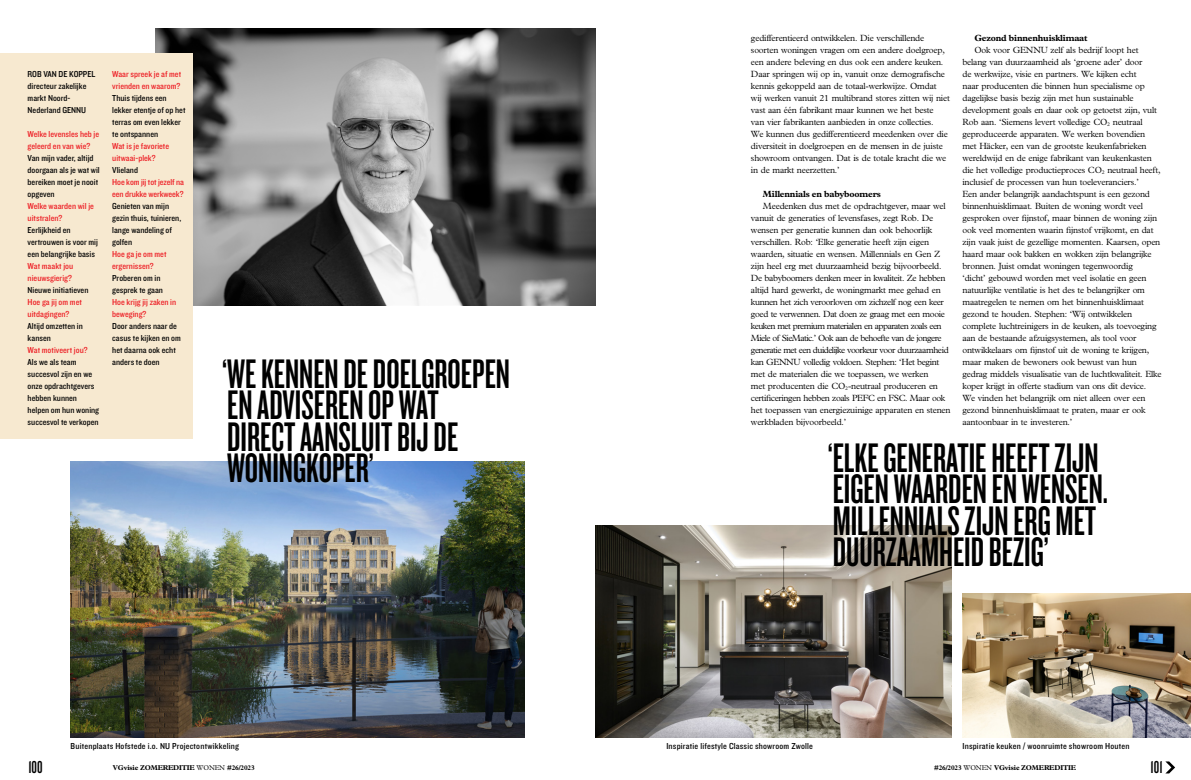
<style>
.page{position:relative;width:1191px;height:780px;background:#fff}
.page>*{position:absolute;margin:0;border:0;box-sizing:border-box;transform-origin:0 0}
.t1{font:42.9px/31.4px "Knockout HTF47 Bantamweight";color:#000}
.t2{font:18px "Knockout HTF47 Bantamweight";color:#000}
.t3{font:300 9px/12px "M Plantin";letter-spacing:-.02em;color:#000}
.t4{font:9px/12px "Knockout HTF30 Junior Welterwt";color:#000}
.t5{font:9px/12px "Knockout HTF30 Junior Welterwt";color:#ed1d24}
.t6{font:9px "Knockout HTF30 Junior Welterwt";letter-spacing:.02em;color:#000}
.t7{font:700 9px "M Plantin";letter-spacing:-.02em;color:#000}
.t8{font:700 7px "M Plantin";letter-spacing:-.02em;color:#000}
.s1{font-weight:300}
</style>
<div class="page">
<svg style="left:1165px;top:761px;width:10px;height:12px"></svg>
<img style="left:155px;top:28px;width:440px;height:277px">
<div style="left:0;top:53px;width:193px;height:386px;background:#f7e9d0"></div>
<img style="left:71px;top:461px;width:453px;height:276px">
<img style="left:595px;top:525px;width:356px;height:212px">
<img style="left:962px;top:593px;width:229px;height:144px">
<p class="t4" style="left:28px;top:68px;width:69px">Rob van de Koppel directeur zakelijke markt Noord-<br>Nederland Gennu</p>
<p class="t5" style="left:28px;top:128px;width:73px">Welke levensles heb je geleerd en van wie?</p>
<p class="t4" style="left:28px;top:152px;width:74px">Van mijn vader, altijd doorgaan als je wat wil bereiken moet je nooit opgeven</p>
<p class="t5" style="left:28px;top:200px;width:68px">Welke waarden wil je uitstralen?</p>
<p class="t4" style="left:28px;top:224px;width:72px">Eerlijkheid en vertrouwen is voor mij een belangrijke basis</p>
<p class="t5" style="left:28px;top:260px;width:47px">Wat maakt jou nieuwsgierig?</p>
<p class="t4" style="left:28px;top:284px;width:62px">Nieuwe initiatieven</p>
<p class="t5" style="left:28px;top:296px;width:56px">Hoe ga jij om met uitdagingen?</p>
<p class="t4" style="left:28px;top:320px;width:57px">Altijd omzetten in kansen</p>
<p class="t5" style="left:28px;top:344px;width:62px">Wat motiveert jou?</p>
<p class="t4" style="left:28px;top:356px;width:73px">Als we als team succesvol zijn en we onze opdrachtgevers hebben kunnen helpen om hun woning succesvol te verkopen</p>
<p class="t5" style="left:112px;top:68px;width:70px">Waar spreek je af met vrienden en waarom?</p>
<p class="t4" style="left:112px;top:92px;width:75px">Thuis tijdens een lekker etentje of op het terras om even lekker te ontspannen</p>
<p class="t5" style="left:112px;top:140px;width:58px">Wat is je favoriete uitwaai-plek?</p>
<p class="t4" style="left:112px;top:164px;width:27px">Vlieland</p>
<p class="t5" style="left:112px;top:176px;width:73px">Hoe kom jij tot jezelf na een drukke werkweek?</p>
<p class="t4" style="left:112px;top:200px;width:71px">Genieten van mijn gezin thuis, tuinieren, lange wandeling of golfen</p>
<p class="t5" style="left:112px;top:248px;width:56px">Hoe ga je om met ergernissen?</p>
<p class="t4" style="left:112px;top:272px;width:52px">Proberen om in gesprek te gaan</p>
<p class="t5" style="left:112px;top:296px;width:65px">Hoe krijg jij zaken in beweging?</p>
<p class="t4" style="left:112px;top:320px;width:70px">Door anders naar de casus te kijken en om het daarna ook echt anders te doen</p>
<h1 class="t1" style="left:222px;top:358px;width:289px">‘ WE KENNEN DE DOELGROEPEN<br>EN ADVISEREN OP WAT<br>DIRECT AANSLUIT BIJ DE<br>WONINGKOPER’</h1>
<p class="t3" style="left:751px;top:32px;width:200px">gedifferentieerd ontwikkelen. Die verschillende soorten woningen vragen om een andere doelgroep, een andere beleving en dus ook een andere keuken.<br>Daar springen wij op in, vanuit onze demografische kennis gekoppeld aan de totaal-werkwijze. Omdat<br>wij werken vanuit 21 multibrand stores zitten wij niet vast aan één fabrikant maar kunnen we het beste<br>van vier fabrikanten aanbieden in onze collecties.<br>We kunnen dus gedifferentieerd meedenken over die diversiteit in doelgroepen en de mensen in de juiste showroom ontvangen. Dat is de totale kracht die we in de markt neerzetten.’</p>
<p class="t7" style="left:763px;top:189px;width:119px">Millennials en babyboomers</p>
<p class="t3" style="left:751px;top:200px;width:199px;text-indent:12px">Meedenken dus met de opdrachtgever, maar wel vanuit de generaties of levensfases, zegt Rob. De wensen per generatie kunnen dan ook behoorlijk verschillen. Rob: ‘Elke generatie heeft zijn eigen waarden, situatie en wensen. Millennials en Gen Z zijn heel erg met duurzaamheid bezig bijvoorbeeld.<br>De babyboomers denken meer in kwaliteit. Ze hebben altijd hard gewerkt, de woningmarkt mee gehad en kunnen het zich veroorloven om zichzelf nog een keer goed te verwennen. Dat doen ze graag met een mooie keuken met premium materialen en apparaten zoals een Miele of SieMatic.’ Ook aan de behoefte van de jongere generatie met een duidelijke voorkeur voor duurzaamheid kan Genn</p>
<p class="t3" style="left:751px;top:356px;width:201px;text-indent:43px">u volledig voldoen. Stephen: ‘Het begint met de materialen die we toepassen, we werken<br>met producenten die CO<sub>2</sub>-neutraal produceren en certificeringen hebben zoals PEFC en FSC. Maar ook het toepassen van energiezuinige apparaten en stenen werkbladen bijvoorbeeld.’</p>
<p class="t7" style="left:974px;top:33px;width:114px">Gezond binnenhuisklimaat</p>
<p class="t3" style="left:974px;top:44px;width:54px">Ook voor Genn</p>
<p class="t3" style="left:962px;top:44px;width:200px;text-indent:78px">u zelf als bedrijf loopt het belang van duurzaamheid als ‘groene ader’ door<br>de werkwijze, visie en partners. We kijken echt<br>naar producenten die binnen hun specialisme op dagelijkse basis bezig zijn met hun sustainable development goals en daar ook op getoetst zijn, vult Rob aan. ‘Siemens levert volledige CO<sub>2</sub> neutraal geproduceerde apparaten. We werken bovendien met Häcker, een van de grootste keukenfabrieken wereldwijd en de enige fabrikant van keukenkasten die het volledige productieproces CO<sub>2</sub> neutraal heeft, inclusief de processen van hun toeleveranciers.’<br>Een ander belangrijk aandachtspunt is een gezond binnenhuisklimaat. Buiten de woning wordt veel gesproken over fijnstof, maar binnen de woning zijn ook veel momenten waarin fijnstof vrijkomt, en dat zijn vaak juist de gezellige momenten. Kaarsen, open haard maar ook bakken en wokken zijn belangrijke bronnen. Juist omdat woningen tegenwoordig<br>‘dicht’ gebouwd worden met veel isolatie en geen natuurlijke ventilatie is het des te belangrijker om maatregelen te nemen om het binnenhuisklimaat gezond te houden. Stephen: ‘Wij ontwikkelen complete luchtreinigers in de keuken, als toevoeging aan de bestaande afzuigsystemen, als tool voor ontwikkelaars om fijnstof uit de woning te krijgen, maar maken de bewoners ook bewust van hun gedrag middels visualisatie van de luchtkwaliteit. Elke koper krijgt in offerte stadium van ons dit device.<br>We vinden het belangrijk om niet alleen over een gezond binnenhuisklimaat te praten, maar er ook aantoonbaar in te investeren.’</p>
<h1 class="t1" style="left:827px;top:442px;width:282px">‘ ELKE GENERATIE HEEFT ZIJN<br>EIGEN WAARDEN EN WENSEN.<br>MILLENNIALS ZIJN ERG MET<br>DUURZAAMHEID BEZIG’</h1>
<h2 class="t2" style="left:28px;top:758px;width:16px">100</h2>
<p class="t6" style="left:71px;top:741px;width:170px">Buitenplaats Hofstede i.o. NU Projectontwikkeling</p>
<p class="t6" style="left:666px;top:741px;width:148px">Inspiratie lifestyle Classic showroom Zwolle</p>
<p class="t6" style="left:962px;top:741px;width:168px">Inspiratie keuken / woonruimte showroom Houten</p>
<p class="t8" style="left:113px;top:763px;width:143px">VGvisie zomereditie <span class="s1">WONEN</span> #26/2023</p>
<p class="t8" style="left:934px;top:763px;width:143px">#26/2023 <span class="s1">WONEN</span> VGvisie zomereditie</p>
<h2 class="t2" style="left:1150px;top:758px;width:13px">101</h2>
</div>
